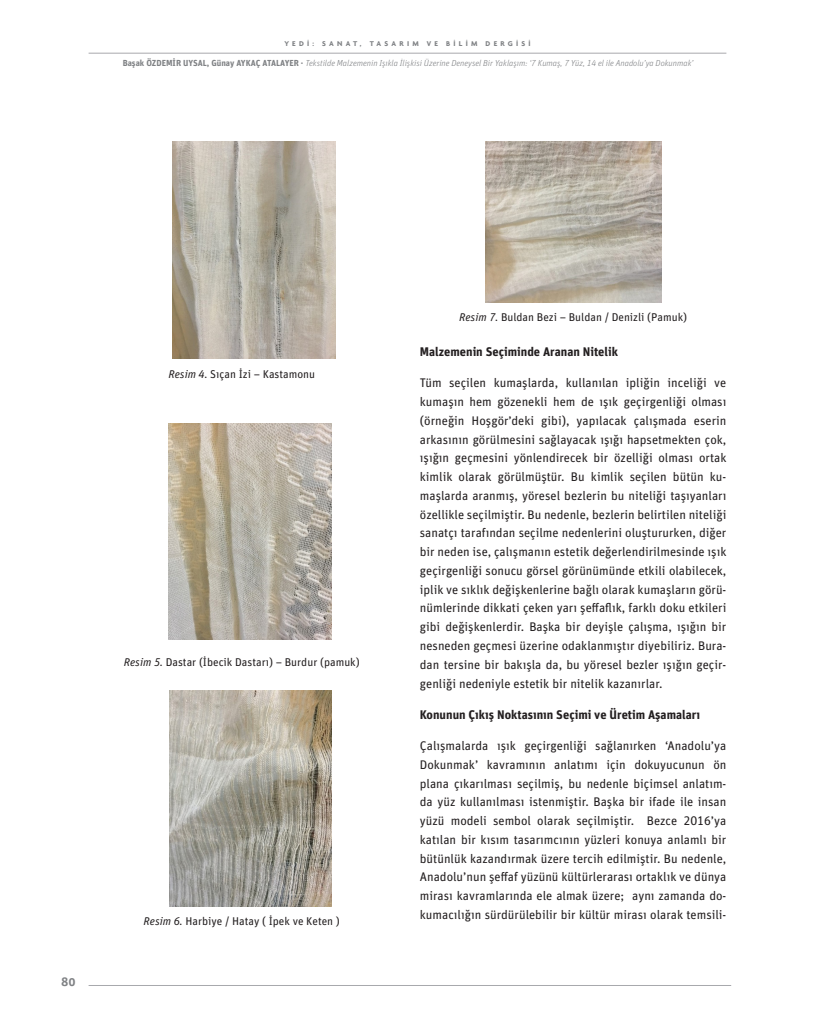
<style>
.page{position:relative;width:815px;height:1028px;background:#fff}
.page>*{position:absolute;margin:0;border:0;box-sizing:border-box;transform-origin:0 0}
.t1{font:12.5px/18.8px "FF Unit Pro";color:#231f20;text-align:justify}
.t2{font:700 12.5px "FF Unit Pro";color:#231f20}
.t3{font:700 12.5px "Sarre";color:#808285}
.t4{font:11.25px "FF Unit Pro";color:#231f20}
.t5{font:italic 300 8.75px "FF Unit Pro";color:#808285}
.t6{font:700 7.5px "Agenda";letter-spacing:.43em;color:#808285}
.s1{font-weight:700;font-style:normal}
.s2{font-style:italic}
</style>
<div class="page">
<hr style="left:89px;top:53px;width:637px;height:1px;background:#a8a9ad">
<hr style="left:89px;top:985px;width:642px;height:1px;background:#a8a9ad">
<img style="left:173px;top:142px;width:162px;height:216px">
<img style="left:169px;top:423px;width:162px;height:217px">
<img style="left:169px;top:690px;width:162px;height:216px">
<img style="left:485px;top:142px;width:176px;height:160px">
<p class="t6" style="left:284px;top:39px;width:248px">YEDİ: SANAT, TASARIM VE BİLİM DERGİSİ</p>
<p class="t5" style="left:123px;top:57px;width:572px"><span class="s1">Başak ÖZDEMİR UYSAL, Günay AYKAÇ ATALAYER ·</span> Tekstilde Malzemenin Işıkla İlişkisi Üzerine Deneysel Bir Yaklaşım: ‘7 Kumaş, 7 Yüz, 14 el ile Anadolu’ya Dokunmak’</p>
<p class="t4" style="left:169px;top:366px;width:148px"><span class="s2">Resim 4.</span> Sıçan İzi – Kastamonu</p>
<p class="t4" style="left:124px;top:654px;width:237px"><span class="s2">Resim 5.</span> Dastar (İbecik Dastarı) – Burdur (pamuk)</p>
<p class="t3" style="left:61px;top:974px;width:16px">80</p>
<p class="t4" style="left:144px;top:913px;width:198px"><span class="s2">Resim 6.</span> Harbiye / Hatay ( İpek ve Keten )</p>
<p class="t4" style="left:459px;top:309px;width:229px"><span class="s2">Resim 7.</span> Buldan Bezi – Buldan / Denizli (Pamuk)</p>
<p class="t2" style="left:420px;top:342px;width:200px">Malzemenin Seçiminde Aranan Nitelik</p>
<p class="t1" style="left:420px;top:373px;width:308px">Tüm seçilen kumaşlarda, kullanılan ipliğin inceliği ve kumaşın hem gözenekli hem de ışık geçirgenliği olması (örneğin Hoşgör’deki gibi), yapılacak çalışmada eserin arkasının görülmesini sağlayacak ışığı hapsetmekten çok, ışığın geçmesini yönlendirecek bir özelliği olması ortak kimlik olarak görülmüştür. Bu kimlik seçilen bütün ku&shy;maşlarda aranmış, yöresel bezlerin bu niteliği taşıyanları özellikle seçilmiştir. Bu nedenle, bezlerin belirtilen niteliği sanatçı tarafından seçilme nedenlerini oluştururken, diğer bir neden ise, çalışmanın estetik değerlendirilmesinde ışık geçirgenliği sonucu görsel görünümünde etkili olabilecek, iplik ve sıklık değişkenlerine bağlı olarak kumaşların görü&shy;nümlerinde dikkati çeken yarı şeffaflık, farklı doku etkileri gibi değişkenlerdir. Başka bir deyişle çalışma, ışığın bir nesneden geçmesi üzerine odaklanmıştır diyebiliriz. Bura&shy;dan tersine bir bakışla da, bu yöresel bezler ışığın geçir&shy;genliği nedeniyle estetik bir nitelik kazanırlar.</p>
<p class="t2" style="left:420px;top:705px;width:282px">Konunun Çıkış Noktasının Seçimi ve Üretim Aşamaları</p>
<p class="t1" style="left:420px;top:735px;width:308px">Çalışmalarda ışık geçirgenliği sağlanırken ‘Anadolu’ya Dokunmak’ kavramının anlatımı için dokuyucunun ön plana çıkarılması seçilmiş, bu nedenle biçimsel anlatım&shy;da yüz kullanılması istenmiştir. Başka bir ifade ile insan yüzü modeli sembol olarak seçilmiştir. Bezce 2016’ya katılan bir kısım tasarımcının yüzleri konuya anlamlı bir bütünlük kazandırmak üzere tercih edilmiştir. Bu nedenle, Anadolu’nun şeffaf yüzünü kültürlerarası ortaklık ve dünya mirası kavramlarında ele almak üzere; aynı zamanda do&shy;kumacılığın sürdürülebilir bir kültür mirası olarak temsili-</p>
</div>
